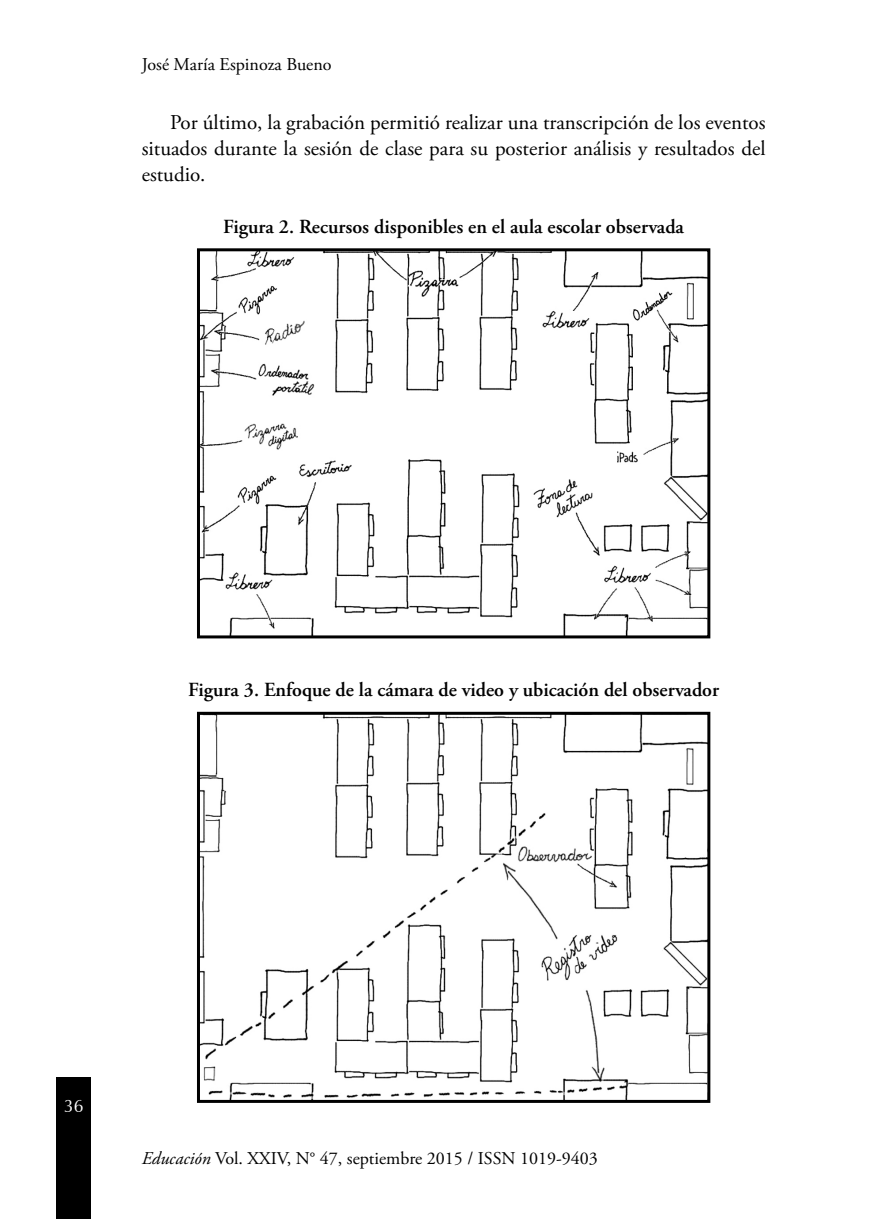
<style>
.page{position:relative;width:879px;height:1219px;background:#fff}
.page>*{position:absolute;margin:0;border:0;box-sizing:border-box;transform-origin:0 0}
.t1{font:21px/26px "Adobe Garamond Pro";color:#000;text-align:justify}
.t2{font:600 20px "Adobe Garamond Pro";color:#000}
.t3{font:18px "Adobe Garamond Pro";color:#000}
.t4{font:18px "Zapf Humanist 601 BT";color:#fff}
.s1{font-style:italic}
</style>
<div class="page">
<div style="left:57px;top:1077px;width:34px;height:142px;background:#000"></div>
<img style="left:201px;top:252px;width:505px;height:382px">
<div style="left:197px;top:248px;width:513px;height:390px;border:3px solid #000"></div>
<img style="left:201px;top:716px;width:505px;height:383px">
<div style="left:197px;top:712px;width:513px;height:391px;border:3px solid #000"></div>
<p class="t3" style="left:142px;top:53px;width:191px">José María Espinoza Bueno</p>
<p class="t1" style="left:142px;top:110px;width:625px;text-indent:28px">Por último, la grabación permitió realizar una transcripción de los eventos situados durante la sesión de clase para su posterior análisis y resultados del estudio.</p>
<p class="t2" style="left:223px;top:215px;width:462px">Figura 2. Recursos disponibles en el aula escolar observada</p>
<p class="t2" style="left:188px;top:679px;width:532px">Figura 3. Enfoque de la cámara de video y ubicación del observador</p>
<p class="t4" style="left:64px;top:1094px;width:21px">36</p>
<p class="t3" style="left:142px;top:1147px;width:457px"><span class="s1">Educación</span> Vol. XXIV, N° 47, septiembre 2015 / ISSN 1019-9403</p>
</div>
